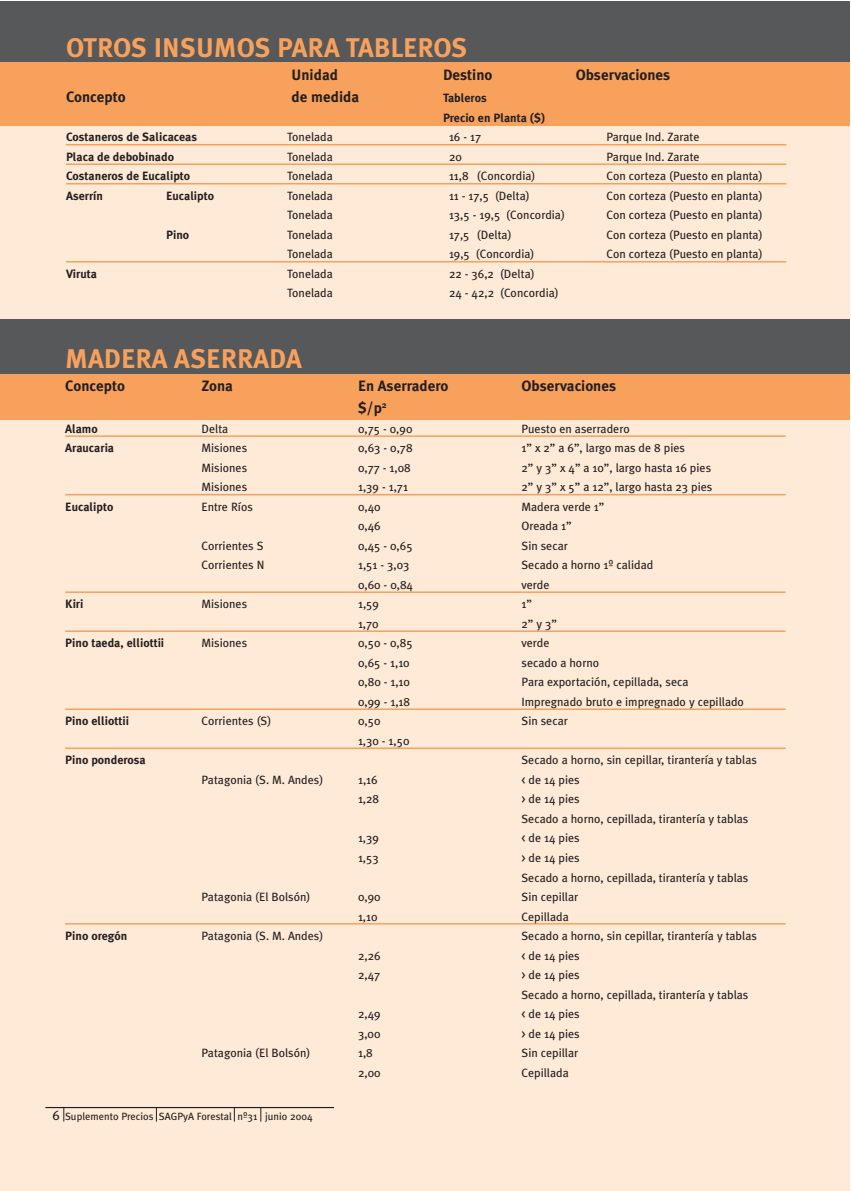
<style>
.page{position:relative;width:851px;height:1191px;background:#fff}
.page>*{position:absolute;margin:0;border:0;box-sizing:border-box;transform-origin:0 0}
.t1{font:700 27px "Meta Plus";color:#f8a15c}
.t2{font:700 15px "Meta Plus";color:#231f20}
.t3{font:12px/19.5px "Meta Plus";color:#231f20}
.t4{font:700 12px/19.5px "Meta Plus";color:#231f20}
.t5{font:10.5px "Meta Plus";color:#231f20}
.s1{font-family:"Meta Plus Book Caps"}
.s2{font-size:13.5px}
</style>
<div class="page">
<div style="left:0;top:1px;width:849px;height:1190px;background:#feead7"></div>
<div style="left:0;top:1px;width:849px;height:78px;background:#57585a"></div>
<div style="left:0;top:63px;width:849px;height:63px;background:#f8a15c"></div>
<div style="left:0;top:320px;width:849px;height:71px;background:#57585a"></div>
<div style="left:0;top:374px;width:849px;height:46px;background:#f8a15c"></div>
<hr style="left:65px;top:435px;width:720px;height:2px;background:#f8a15c">
<hr style="left:65px;top:494px;width:720px;height:1px;background:#f8a15c">
<hr style="left:65px;top:591px;width:720px;height:2px;background:#f8a15c">
<hr style="left:65px;top:630px;width:720px;height:2px;background:#f8a15c">
<hr style="left:65px;top:708px;width:720px;height:2px;background:#f8a15c">
<hr style="left:65px;top:747px;width:720px;height:2px;background:#f8a15c">
<hr style="left:65px;top:923px;width:720px;height:1px;background:#f8a15c">
<hr style="left:66px;top:144px;width:720px;height:1px;background:#f8a15c">
<hr style="left:66px;top:163px;width:720px;height:2px;background:#f8a15c">
<hr style="left:66px;top:183px;width:720px;height:1px;background:#f8a15c">
<hr style="left:66px;top:261px;width:720px;height:1px;background:#f8a15c">
<svg style="left:260px;top:1108px;width:1px;height:13px"></svg>
<svg style="left:234px;top:1108px;width:1px;height:13px"></svg>
<svg style="left:156px;top:1108px;width:1px;height:13px"></svg>
<svg style="left:64px;top:1108px;width:1px;height:13px"></svg>
<hr style="left:45px;top:1107px;width:289px;height:1px;background:#231f20">
<h1 class="t1" style="left:66px;top:32px;width:403px">OTROS INSUMOS PARA TABLEROS</h1>
<p class="t2" style="left:291px;top:66px;width:48px">Unidad</p>
<p class="t2" style="left:443px;top:66px;width:51px">Destino</p>
<p class="t2" style="left:575px;top:66px;width:96px">Observaciones</p>
<p class="t2" style="left:66px;top:88px;width:61px">Concepto</p>
<p class="t2" style="left:291px;top:88px;width:69px">de medida</p>
<p class="t4" style="left:443px;top:88px;width:104px">Tableros<br>Precio en Planta ($)</p>
<p class="t4" style="left:66px;top:127px;width:133px">Costaneros de Salicaceas</p>
<p class="t3" style="left:287px;top:127px;width:47px">Tonelada</p>
<p class="t3" style="left:449px;top:127px;width:34px">16 - 17</p>
<p class="t3" style="left:606px;top:127px;width:95px">Parque Ind. Zarate</p>
<p class="t4" style="left:66px;top:147px;width:110px">Placa de debobinado</p>
<p class="t3" style="left:287px;top:147px;width:47px">Tonelada</p>
<p class="t3" style="left:449px;top:147px;width:14px">20</p>
<p class="t3" style="left:606px;top:147px;width:95px">Parque Ind. Zarate</p>
<p class="t4" style="left:66px;top:166px;width:126px">Costaneros de Eucalipto</p>
<p class="t3" style="left:287px;top:166px;width:47px">Tonelada</p>
<p class="t3" style="left:449px;top:166px;width:88px">11,8 (Concordia)</p>
<p class="t3" style="left:606px;top:166px;width:158px">Con corteza (Puesto en planta)</p>
<p class="t4" style="left:66px;top:186px;width:38px">Aserrín</p>
<p class="t4" style="left:166px;top:186px;width:49px">Eucalipto</p>
<p class="t3" style="left:287px;top:186px;width:47px">Tonelada</p>
<p class="t3" style="left:449px;top:186px;width:82px">11 - 17,5 (Delta)</p>
<p class="t3" style="left:606px;top:186px;width:158px">Con corteza (Puesto en planta)</p>
<p class="t3" style="left:287px;top:205px;width:47px">Tonelada</p>
<p class="t3" style="left:449px;top:205px;width:117px">13,5 - 19,5 (Concordia)</p>
<p class="t3" style="left:606px;top:205px;width:158px">Con corteza (Puesto en planta)</p>
<p class="t4" style="left:166px;top:225px;width:25px">Pino</p>
<p class="t3" style="left:287px;top:225px;width:47px">Tonelada</p>
<p class="t3" style="left:449px;top:225px;width:64px">17,5 (Delta)</p>
<p class="t3" style="left:606px;top:225px;width:158px">Con corteza (Puesto en planta)</p>
<p class="t3" style="left:287px;top:244px;width:47px">Tonelada</p>
<p class="t3" style="left:449px;top:244px;width:87px">19,5 (Concordia)</p>
<p class="t3" style="left:606px;top:244px;width:158px">Con corteza (Puesto en planta)</p>
<p class="t4" style="left:66px;top:264px;width:33px">Viruta</p>
<p class="t3" style="left:287px;top:264px;width:47px">Tonelada</p>
<p class="t3" style="left:449px;top:264px;width:87px">22 - 36,2 (Delta)</p>
<p class="t3" style="left:287px;top:283px;width:47px">Tonelada</p>
<p class="t3" style="left:449px;top:283px;width:111px">24 - 42,2 (Concordia)</p>
<h1 class="t1" style="left:65px;top:343px;width:238px">MADERA ASERRADA</h1>
<p class="t2" style="left:65px;top:377px;width:61px">Concepto</p>
<p class="t2" style="left:201px;top:377px;width:33px">Zona</p>
<p class="t2" style="left:358px;top:377px;width:92px">En Aserradero</p>
<p class="t2" style="left:521px;top:377px;width:96px">Observaciones</p>
<p class="t2" style="left:358px;top:399px;width:30px">$/p<sup>2</sup></p>
<p class="t4" style="left:65px;top:419px;width:34px">Alamo</p>
<p class="t3" style="left:201px;top:419px;width:28px">Delta</p>
<p class="t3" style="left:358px;top:419px;width:56px">0,75 - 0,90</p>
<p class="t3" style="left:521px;top:419px;width:110px">Puesto en aserradero</p>
<p class="t4" style="left:65px;top:438px;width:50px">Araucaria</p>
<p class="t3" style="left:201px;top:438px;width:47px">Misiones</p>
<p class="t3" style="left:358px;top:438px;width:56px">0,63 - 0,78</p>
<p class="t3" style="left:521px;top:438px;width:165px">1” x 2” a 6”, largo mas de 8 pies</p>
<p class="t3" style="left:201px;top:458px;width:47px">Misiones</p>
<p class="t3" style="left:358px;top:458px;width:54px">0,77 - 1,08</p>
<p class="t3" style="left:521px;top:458px;width:191px">2” y 3” x 4” a 10”, largo hasta 16 pies</p>
<p class="t3" style="left:201px;top:477px;width:47px">Misiones</p>
<p class="t3" style="left:358px;top:477px;width:51px">1,39 - 1,71</p>
<p class="t3" style="left:521px;top:477px;width:192px">2” y 3” x 5” a 12”, largo hasta 23 pies</p>
<p class="t4" style="left:65px;top:497px;width:49px">Eucalipto</p>
<p class="t3" style="left:201px;top:497px;width:53px">Entre Ríos</p>
<p class="t3" style="left:358px;top:497px;width:24px">0,40</p>
<p class="t3" style="left:521px;top:497px;width:84px">Madera verde 1”</p>
<p class="t3" style="left:358px;top:516px;width:24px">0,46</p>
<p class="t3" style="left:521px;top:516px;width:52px">Oreada 1”</p>
<p class="t3" style="left:201px;top:536px;width:63px">Corrientes S</p>
<p class="t3" style="left:358px;top:536px;width:56px">0,45 - 0,65</p>
<p class="t3" style="left:521px;top:536px;width:48px">Sin secar</p>
<p class="t3" style="left:201px;top:555px;width:64px">Corrientes N</p>
<p class="t3" style="left:358px;top:555px;width:53px">1,51 - 3,03</p>
<p class="t3" style="left:521px;top:555px;width:133px">Secado a horno 1º calidad</p>
<p class="t3" style="left:358px;top:575px;width:57px">0,60 - 0,84</p>
<p class="t3" style="left:521px;top:575px;width:30px">verde</p>
<p class="t4" style="left:65px;top:594px;width:20px">Kiri</p>
<p class="t3" style="left:201px;top:594px;width:47px">Misiones</p>
<p class="t3" style="left:358px;top:594px;width:22px">1,59</p>
<p class="t3" style="left:521px;top:594px;width:12px">1”</p>
<p class="t3" style="left:358px;top:614px;width:22px">1,70</p>
<p class="t3" style="left:521px;top:614px;width:37px">2” y 3”</p>
<p class="t4" style="left:65px;top:633px;width:100px">Pino taeda, elliottii</p>
<p class="t3" style="left:201px;top:633px;width:47px">Misiones</p>
<p class="t3" style="left:358px;top:633px;width:56px">0,50 - 0,85</p>
<p class="t3" style="left:521px;top:633px;width:30px">verde</p>
<p class="t3" style="left:358px;top:653px;width:53px">0,65 - 1,10</p>
<p class="t3" style="left:521px;top:653px;width:79px">secado a horno</p>
<p class="t3" style="left:358px;top:672px;width:53px">0,80 - 1,10</p>
<p class="t3" style="left:521px;top:672px;width:168px">Para exportación, cepillada, seca</p>
<p class="t3" style="left:358px;top:692px;width:54px">0,99 - 1,18</p>
<p class="t3" style="left:521px;top:692px;width:224px">Impregnado bruto e impregnado y cepillado</p>
<p class="t4" style="left:65px;top:711px;width:65px">Pino elliottii</p>
<p class="t3" style="left:201px;top:711px;width:71px">Corrientes (S)</p>
<p class="t3" style="left:358px;top:711px;width:24px">0,50</p>
<p class="t3" style="left:521px;top:711px;width:48px">Sin secar</p>
<p class="t3" style="left:358px;top:731px;width:53px">1,30 - 1,50</p>
<p class="t4" style="left:65px;top:750px;width:82px">Pino ponderosa</p>
<p class="t3" style="left:521px;top:750px;width:237px">Secado a horno, sin cepillar, tirantería y tablas</p>
<p class="t3" style="left:201px;top:770px;width:123px">Patagonia (S. M. Andes)</p>
<p class="t3" style="left:358px;top:770px;width:21px">1,16</p>
<p class="t3" style="left:521px;top:770px;width:60px"><span class="s1">&lt;</span> de 14 pies</p>
<p class="t3" style="left:358px;top:789px;width:23px">1,28</p>
<p class="t3" style="left:521px;top:789px;width:228px"><span class="s1">&gt;</span> de 14 pies<br>Secado a horno, cepillada, tirantería y tablas</p>
<p class="t3" style="left:358px;top:828px;width:22px">1,39</p>
<p class="t3" style="left:521px;top:828px;width:60px"><span class="s1">&lt;</span> de 14 pies</p>
<p class="t3" style="left:358px;top:848px;width:22px">1,53</p>
<p class="t3" style="left:521px;top:848px;width:228px"><span class="s1">&gt;</span> de 14 pies<br>Secado a horno, cepillada, tirantería y tablas</p>
<p class="t3" style="left:201px;top:887px;width:111px">Patagonia (El Bolsón)</p>
<p class="t3" style="left:358px;top:887px;width:24px">0,90</p>
<p class="t3" style="left:521px;top:887px;width:58px">Sin cepillar</p>
<p class="t3" style="left:358px;top:906px;width:21px">1,10</p>
<p class="t3" style="left:521px;top:906px;width:49px">Cepillada</p>
<p class="t4" style="left:65px;top:926px;width:64px">Pino oregón</p>
<p class="t3" style="left:201px;top:926px;width:123px">Patagonia (S. M. Andes)</p>
<p class="t3" style="left:521px;top:926px;width:237px">Secado a horno, sin cepillar, tirantería y tablas</p>
<p class="t3" style="left:358px;top:945px;width:24px">2,26</p>
<p class="t3" style="left:521px;top:945px;width:60px"><span class="s1">&lt;</span> de 14 pies</p>
<p class="t3" style="left:358px;top:965px;width:24px">2,47</p>
<p class="t3" style="left:521px;top:965px;width:228px"><span class="s1">&gt;</span> de 14 pies<br>Secado a horno, cepillada, tirantería y tablas</p>
<p class="t3" style="left:358px;top:1004px;width:24px">2,49</p>
<p class="t3" style="left:521px;top:1004px;width:60px"><span class="s1">&lt;</span> de 14 pies</p>
<p class="t3" style="left:358px;top:1023px;width:24px">3,00</p>
<p class="t3" style="left:521px;top:1023px;width:60px"><span class="s1">&gt;</span> de 14 pies</p>
<p class="t3" style="left:201px;top:1043px;width:111px">Patagonia (El Bolsón)</p>
<p class="t3" style="left:358px;top:1043px;width:16px">1,8</p>
<p class="t3" style="left:521px;top:1043px;width:58px">Sin cepillar</p>
<p class="t3" style="left:358px;top:1062px;width:24px">2,00</p>
<p class="t3" style="left:521px;top:1062px;width:49px">Cepillada</p>
<p class="t5" style="left:52px;top:1110px;width:262px"><span class="s2">6</span> Suplemento Precios SAGPyA Forestal nº31 junio 2004</p>
</div>
